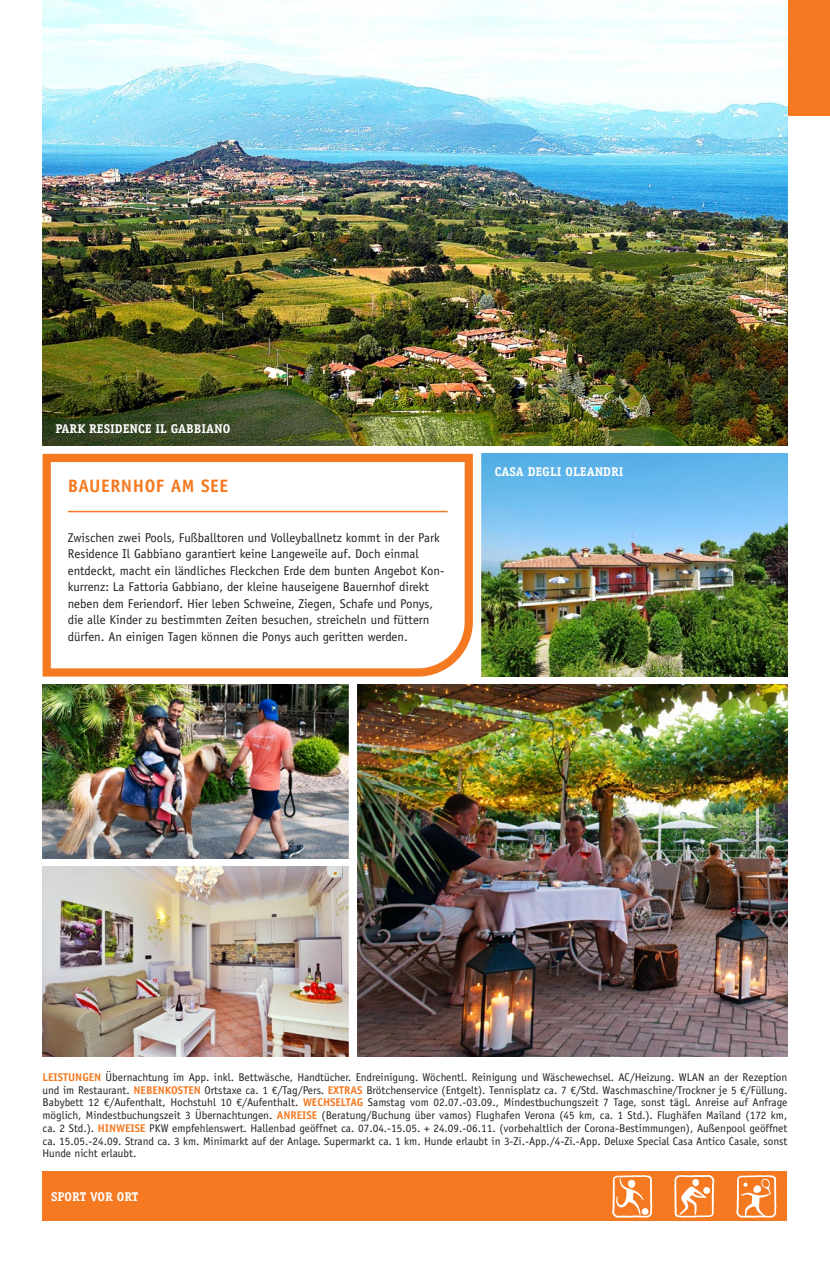
<style>
.page{position:relative;width:830px;height:1263px;background:#fff}
.page>*{position:absolute;margin:0;border:0;box-sizing:border-box;transform-origin:0 0}
.t1{font:700 18px "Officina Sans Std";letter-spacing:.03em;color:#f47921}
.t2{font:12.75px/16.5px "Officina Sans Std";color:#231f20}
.t3{font:700 12.75px "Officina Serif Std";color:#fff}
.t4{font:11.25px/12.8px "Officina Sans Std";color:#231f20;text-align:justify}
.s1{font-weight:700;color:#f47921}
</style>
<div class="page">
<div style="left:787px;top:0;width:42px;height:116px;background:#f47921"></div>
<img style="left:357px;top:685px;width:430px;height:371px">
<img style="left:43px;top:866px;width:305px;height:190px">
<img style="left:43px;top:0;width:744px;height:446px">
<img style="left:43px;top:685px;width:305px;height:173px">
<img style="left:481px;top:454px;width:306px;height:222px">
<svg style="left:42px;top:453px;width:430px;height:224px"></svg>
<hr style="left:68px;top:511px;width:379px;height:1px;background:#f47921">
<div style="left:43px;top:1172px;width:744px;height:49px;background:#f47921"></div>
<svg style="left:736px;top:1175px;width:40px;height:43px"></svg>
<svg style="left:674px;top:1175px;width:40px;height:43px"></svg>
<svg style="left:612px;top:1175px;width:40px;height:43px"></svg>
<p class="t3" style="left:55px;top:420px;width:176px">PARK RESIDENCE IL GABBIANO</p>
<h1 class="t1" style="left:68px;top:475px;width:162px">BAUERNHOF AM SEE</h1>
<p class="t2" style="left:68px;top:529px;width:378px">Zwischen zwei Pools, Fußballtoren und Volleyballnetz kommt in der Park Residence Il Gabbiano garantiert keine Langeweile auf. Doch einmal entdeckt, macht ein ländliches Fleckchen Erde dem bunten Angebot Kon&shy;kurrenz: La Fattoria Gabbiano, der kleine hauseigene Bauernhof direkt neben dem Feriendorf. Hier leben Schweine, Ziegen, Schafe und Ponys, die alle Kinder zu bestimmten Zeiten besuchen, streicheln und füttern dürfen. An einigen Tagen können die Ponys auch geritten werden.</p>
<p class="t3" style="left:494px;top:463px;width:130px">CASA DEGLI OLEANDRI</p>
<p class="t4" style="left:43px;top:1070px;width:746px"><span class="s1">LEISTUNGEN</span> Übernachtung im App. inkl. Bettwäsche, Handtücher. Endreinigung. Wöchentl. Reinigung und Wäschewechsel. AC/Heizung. WLAN an der Rezeption und im Restaurant. <span class="s1">NEBENKOSTEN</span> Ortstaxe ca. 1 €/Tag/Pers. <span class="s1">EXTRAS</span> Brötchenservice (Entgelt). Tennisplatz ca. 7 €/Std. Waschmaschine/Trockner je 5 €/Füllung.<br>Babybett 12 €/Aufenthalt, Hochstuhl 10 €/Aufenthalt. <span class="s1">WECHSELTAG</span> Samstag vom 02.07.-03.09., Mindestbuchungszeit 7 Tage, sonst tägl. Anreise auf Anfrage möglich, Mindestbuchungszeit 3 Übernachtungen. <span class="s1">ANREISE</span> (Beratung/Buchung über vamos) Flughafen Verona (45 km, ca. 1 Std.). Flughäfen Mailand (172 km, ca. 2 Std.). <span class="s1">HINWEISE</span> PKW empfehlenswert. Hallenbad geöffnet ca. 07.04.-15.05. + 24.09.-06.11. (vorbehaltlich der Corona-Bestimmungen), Außenpool geöffnet ca. 15.05.-24.09. Strand ca. 3 km. Minimarkt auf der Anlage. Supermarkt ca. 1 km. Hunde erlaubt in 3-Zi.-App./4-Zi.-App. Deluxe Special Casa Antico Casale, sonst Hunde nicht erlaubt.</p>
<p class="t3" style="left:51px;top:1188px;width:89px">SPORT VOR ORT</p>
</div>
